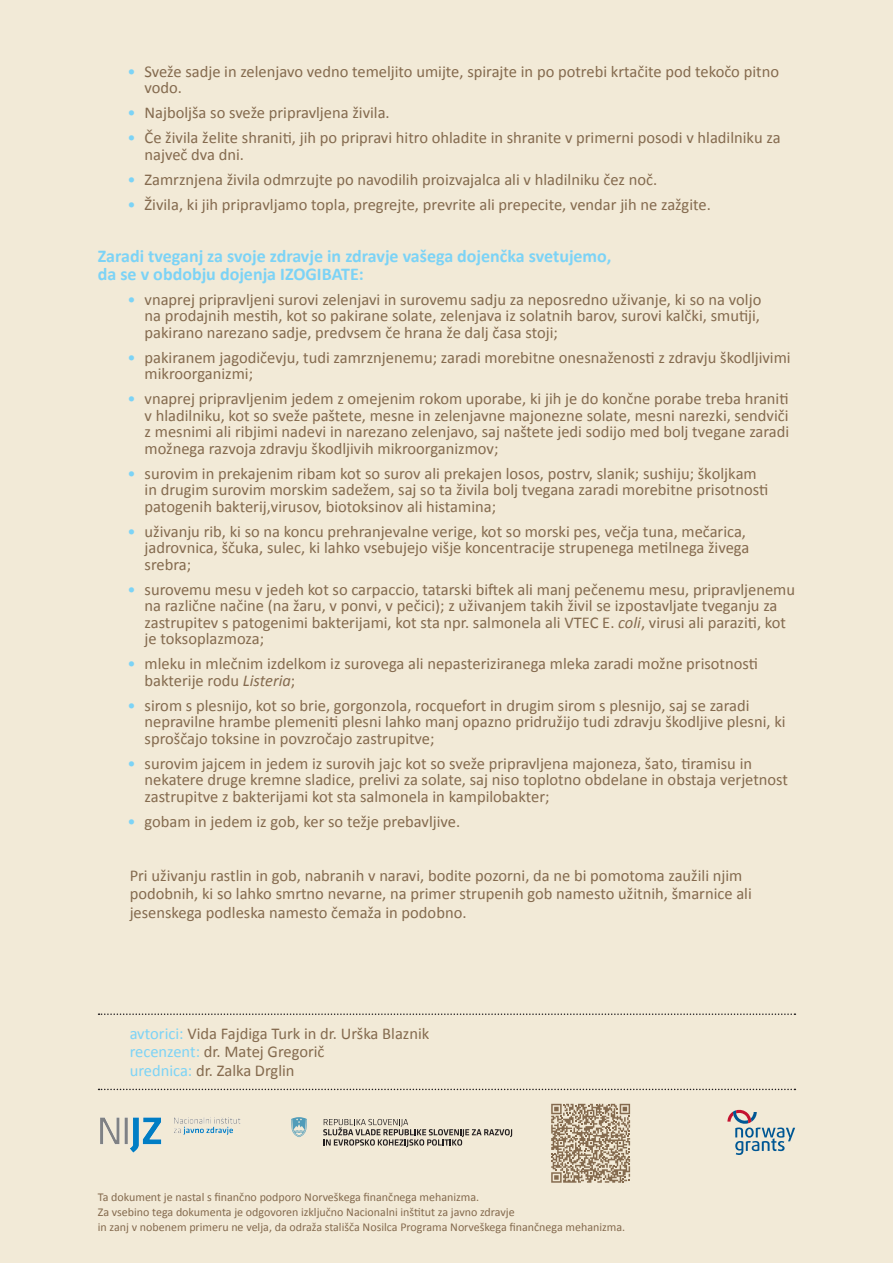
<style>
.page{position:relative;width:893px;height:1263px;background:#f2ead7}
.page>*{position:absolute;margin:0;border:0;box-sizing:border-box;transform-origin:0 0}
.N2_-_izrocek{font:700 18px/18px "Calibri";color:#7cd3f6}
.Buleti_besedilo{font:16.5px/16.5px "Calibri";color:#846a4e}
.tekoce_besedilo{font:16.5px/18.5px "Calibri";color:#846a4e}
.tekoce_besedilo-2{font:12px/15px "Calibri";color:#846a4e}
.s1{color:#7cd3f6}
.s2{font-style:italic}
</style>
<div class="page">
<img style="left:100px;top:1117px;width:141px;height:36px">
<svg style="left:291px;top:1117px;width:16px;height:20px"></svg>
<svg style="left:323px;top:1119px;width:189px;height:28px"></svg>
<svg style="left:99px;top:1089px;width:696px;height:1px"></svg>
<svg style="left:99px;top:1013px;width:696px;height:2px"></svg>
<svg style="left:551px;top:1104px;width:79px;height:79px"></svg>
<svg style="left:727px;top:1110px;width:68px;height:45px"></svg>
<p class="Buleti_besedilo" style="left:145px;top:63px;width:636px;text-indent:-17px"><span class="s1">•</span> Sveže sadje in zelenjavo vedno temeljito umijte, spirajte in po potrebi krtačite pod tekočo pitno vodo.</p>
<p class="Buleti_besedilo" style="left:128px;top:104px;width:264px"><span class="s1">•</span> Najboljša so sveže pripravljena živila.</p>
<p class="Buleti_besedilo" style="left:145px;top:129px;width:637px;text-indent:-17px"><span class="s1">•</span> Če živila želite shraniti, jih po pripravi hitro ohladite in shranite v primerni posodi v hladilniku za največ dva dni.</p>
<p class="Buleti_besedilo" style="left:128px;top:171px;width:531px"><span class="s1">•</span> Zamrznjena živila odmrzujte po navodilih proizvajalca ali v hladilniku čez noč.</p>
<p class="Buleti_besedilo" style="left:128px;top:196px;width:585px"><span class="s1">•</span> Živila, ki jih pripravljamo topla, pregrejte, prevrite ali prepecite, vendar jih ne zažgite.</p>
<p class="N2_-_izrocek" style="left:98px;top:247px;width:515px">Zaradi tveganj za svoje zdravje in zdravje vašega dojenčka svetujemo, da se v obdobju dojenja IZOGIBATE:</p>
<p class="Buleti_besedilo" style="left:145px;top:291px;width:618px;text-align:justify;text-indent:-17px"><span class="s1">•</span> vnaprej pripravljeni surovi zelenjavi in surovemu sadju za neposredno uživanje, ki so na voljo na prodajnih mestih, kot so pakirane solate, zelenjava iz solatnih barov, surovi kalčki, smutiji, pakirano narezano sadje, predvsem če hrana že dalj časa stoji;</p>
<p class="Buleti_besedilo" style="left:145px;top:349px;width:648px;text-indent:-17px"><span class="s1">•</span> pakiranem jagodičevju, tudi zamrznjenemu; zaradi morebitne onesnaženosti z zdravju škodljivimi mikroorganizmi;</p>
<p class="Buleti_besedilo" style="left:145px;top:391px;width:646px;text-align:justify;text-indent:-17px"><span class="s1">•</span> vnaprej pripravljenim jedem z omejenim rokom uporabe, ki jih je do končne porabe treba hraniti v hladilniku, kot so sveže paštete, mesne in zelenjavne majonezne solate, mesni narezki, sendviči z mesnimi ali ribjimi nadevi in narezano zelenjavo, saj naštete jedi sodijo med bolj tvegane zaradi možnega razvoja zdravju škodljivih mikroorganizmov;</p>
<p class="Buleti_besedilo" style="left:145px;top:465px;width:625px;text-indent:-17px"><span class="s1">•</span> surovim in prekajenim ribam kot so surov ali prekajen losos, postrv, slanik; sushiju; školjkam in drugim surovim morskim sadežem, saj so ta živila bolj tvegana zaradi morebitne prisotnosti patogenih bakterij,virusov, biotoksinov ali histamina;</p>
<p class="Buleti_besedilo" style="left:145px;top:523px;width:606px;text-indent:-17px"><span class="s1">•</span> uživanju rib, ki so na koncu prehranjevalne verige, kot so morski pes, večja tuna, mečarica, jadrovnica, ščuka, sulec, ki lahko vsebujejo višje koncentracije strupenega metilnega živega srebra;</p>
<p class="Buleti_besedilo" style="left:145px;top:581px;width:652px;text-indent:-17px"><span class="s1">•</span> surovemu mesu v jedeh kot so carpaccio, tatarski biftek ali manj pečenemu mesu, pripravljenemu na različne načine (na žaru, v ponvi, v pečici); z uživanjem takih živil se izpostavljate tveganju za zastrupitev s patogenimi bakterijami, kot sta npr. salmonela ali VTEC E. <span class="s2">coli</span>, virusi ali paraziti, kot je toksoplazmoza;</p>
<p class="Buleti_besedilo" style="left:145px;top:656px;width:615px;text-indent:-17px"><span class="s1">•</span> mleku in mlečnim izdelkom iz surovega ali nepasteriziranega mleka zaradi možne prisotnosti bakterije rodu <span class="s2">Listeria</span>;</p>
<p class="Buleti_besedilo" style="left:145px;top:697px;width:643px;text-indent:-17px"><span class="s1">•</span> sirom s plesnijo, kot so brie, gorgonzola, rocquefort in drugim sirom s plesnijo, saj se zaradi nepravilne hrambe plemeniti plesni lahko manj opazno pridružijo tudi zdravju škodljive plesni, ki sproščajo toksine in povzročajo zastrupitve;</p>
<p class="Buleti_besedilo" style="left:145px;top:755px;width:645px;text-indent:-17px"><span class="s1">•</span> surovim jajcem in jedem iz surovih jajc kot so sveže pripravljena majoneza, šato, tiramisu in nekatere druge kremne sladice, prelivi za solate, saj niso toplotno obdelane in obstaja verjetnost zastrupitve z bakterijami kot sta salmonela in kampilobakter;</p>
<p class="Buleti_besedilo" style="left:128px;top:813px;width:334px"><span class="s1">•</span> gobam in jedem iz gob, ker so težje prebavljive.</p>
<p class="tekoce_besedilo" style="left:130px;top:866px;width:624px">Pri uživanju rastlin in gob, nabranih v naravi, bodite pozorni, da ne bi pomotoma zaužili njim podobnih, ki so lahko smrtno nevarne, na primer strupenih gob namesto užitnih, šmarnice ali jesenskega podleska namesto čemaža in podobno.</p>
<p class="tekoce_besedilo" style="left:130px;top:1024px;width:301px"><span class="s1">avtorici:</span> Vida Fajdiga Turk in dr. Urška Blaznik</p>
<p class="tekoce_besedilo" style="left:130px;top:1042px;width:196px"><span class="s1">recenzent:</span> dr. Matej Gregorič</p>
<p class="tekoce_besedilo" style="left:130px;top:1061px;width:166px"><span class="s1">urednica:</span> dr. Zalka Drglin</p>
<p class="tekoce_besedilo-2" style="left:98px;top:1190px;width:383px">Ta dokument je nastal s finančno podporo Norveškega finančnega mehanizma.</p>
<p class="tekoce_besedilo-2" style="left:98px;top:1205px;width:529px">Za vsebino tega dokumenta je odgovoren izključno Nacionalni inštitut za javno zdravje<br>in zanj v nobenem primeru ne velja, da odraža stališča Nosilca Programa Norveškega finančnega mehanizma.</p>
</div>
